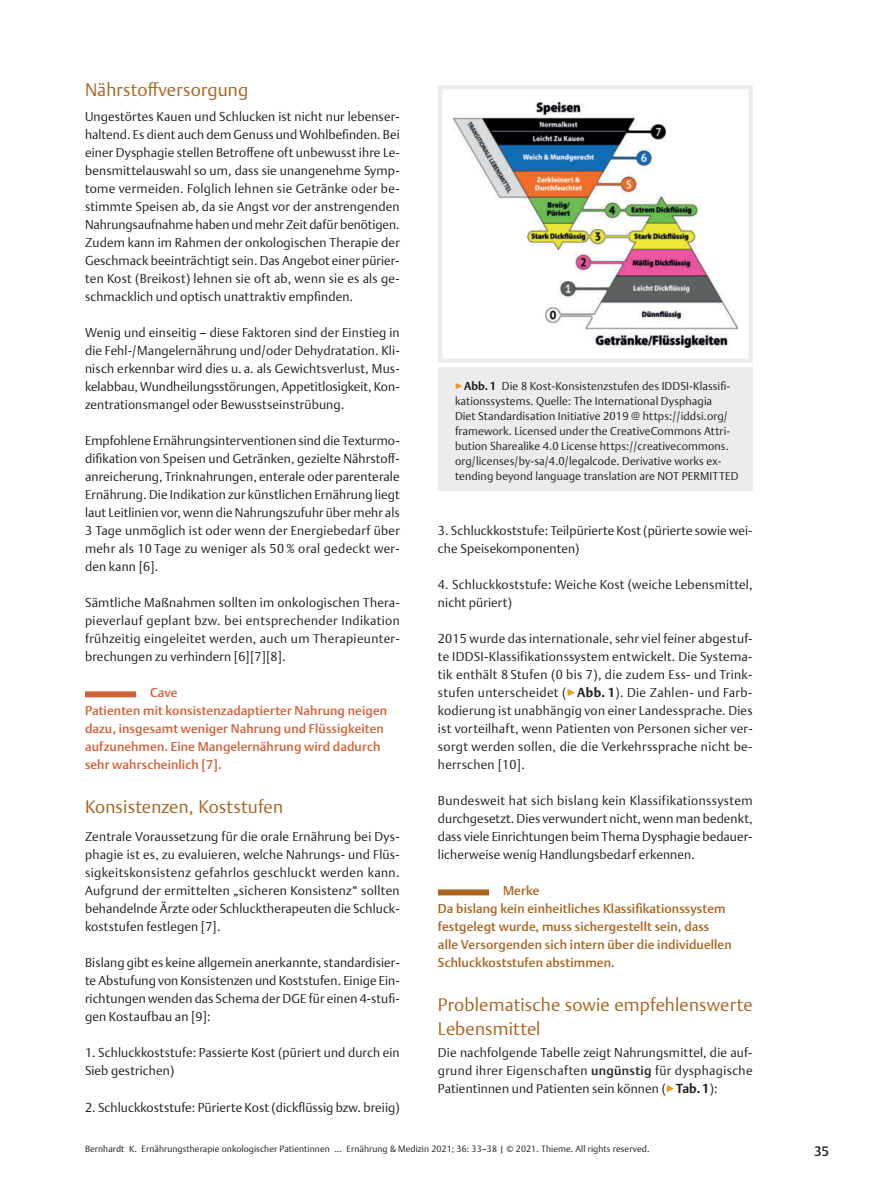
<style>
.page{position:relative;width:893px;height:1191px;background:#fff}
.page>*{position:absolute;margin:0;border:0;box-sizing:border-box;transform-origin:0 0}
.t1{font:300 18px/24px "Thieme Argo 2011";letter-spacing:.01em;color:#a96520}
.t2{font:500 13.5px "Thieme Argo 2011";color:#231f20}
.t3{font:300 12.75px/18px "Thieme Argo 2011";letter-spacing:.01em;color:#231f20;text-align:justify}
.t4{font:500 12.75px/18px "Thieme Argo 2011";letter-spacing:.01em;color:#a96520}
.t5{font:500 12.75px/18px "Thieme Argo 2011";letter-spacing:.01em;color:#d26038}
.t6{font:300 11.25px/15px "Thieme Argo 2011";letter-spacing:.01em;color:#231f20}
.t7{font:300 9px "Thieme Argo 2011";letter-spacing:.01em;color:#231f20}
.s1{color:#f7931d}
.s2{font-weight:700}
.s3{font-weight:500}
</style>
<div class="page">
<div style="left:85px;top:691px;width:51px;height:6px;background:#d26038"></div>
<div style="left:438px;top:889px;width:51px;height:6px;background:#a96520"></div>
<img style="left:453px;top:102px;width:284px;height:246px">
<div style="left:438px;top:85px;width:315px;height:278px;border:4px solid #ececee"></div>
<div style="left:438px;top:363px;width:315px;height:128px;background:#ececee"></div>
<hr style="left:438px;top:363px;width:315px;height:4px;background:#fff">
<h1 class="t1" style="left:85px;top:77px;width:165px">Nährstoffversorgung</h1>
<p class="t3" style="left:85px;top:107px;width:316px">Ungestörtes Kauen und Schlucken ist nicht nur lebenser&shy;haltend. Es dient auch dem Genuss und Wohlbefinden. Bei einer Dysphagie stellen Betroffene oft unbewusst ihre Le&shy;bensmittelauswahl so um, dass sie unangenehme Symp&shy;tome vermeiden. Folglich lehnen sie Getränke oder be&shy;stimmte Speisen ab, da sie Angst vor der anstrengenden Nahrungsaufnahme haben und mehr Zeit dafür benötigen.<br>Zudem kann im Rahmen der onkologischen Therapie der Geschmack beeinträchtigt sein. Das Angebot einer pürier&shy;ten Kost (Breikost) lehnen sie oft ab, wenn sie es als ge&shy;schmacklich und optisch unattraktiv empfinden.</p>
<p class="t3" style="left:85px;top:323px;width:316px">Wenig und einseitig – diese Faktoren sind der Einstieg in die Fehl-/Mangelernährung und/oder Dehydratation. Kli&shy;nisch erkennbar wird dies u. a. als Gewichtsverlust, Mus&shy;kelabbau, Wundheilungsstörungen, Appetitlosigkeit, Kon&shy;zentrationsmangel oder Bewusstseinstrübung.</p>
<p class="t3" style="left:85px;top:431px;width:316px">Empfohlene Ernährungsinterventionen sind die Texturmo&shy;difikation von Speisen und Getränken, gezielte Nährstoff&shy;anreicherung, Trinknahrungen, enterale oder parenterale Ernährung. Die Indikation zur künstlichen Ernährung liegt laut Leitlinien vor, wenn die Nahrungszufuhr über mehr als 3 Tage unmöglich ist oder wenn der Energiebedarf über mehr als 10 Tage zu weniger als 50 % oral gedeckt wer&shy;den kann [6].</p>
<p class="t3" style="left:85px;top:593px;width:316px">Sämtliche Maßnahmen sollten im onkologischen Thera&shy;pieverlauf geplant bzw. bei entsprechender Indikation frühzeitig eingeleitet werden, auch um Therapieunter&shy;brechungen zu verhindern [6][7][8].</p>
<p class="t5" style="left:85px;top:683px;width:304px;text-indent:65px">Cave<br>Patienten mit konsistenzadaptierter Nahrung neigen dazu, insgesamt weniger Nahrung und Flüssigkeiten aufzunehmen. Eine Mangelernährung wird dadurch sehr wahrscheinlich [7].</p>
<h1 class="t1" style="left:85px;top:794px;width:200px">Konsistenzen, Koststufen</h1>
<p class="t3" style="left:85px;top:827px;width:316px">Zentrale Voraussetzung für die orale Ernährung bei Dys&shy;phagie ist es, zu evaluieren, welche Nahrungs- und Flüs&shy;sigkeitskonsistenz gefahrlos geschluckt werden kann.<br>Aufgrund der ermittelten „sicheren Konsistenz“ sollten behandelnde Ärzte oder Schlucktherapeuten die Schluck&shy;koststufen festlegen [7].</p>
<p class="t3" style="left:85px;top:953px;width:316px">Bislang gibt es keine allgemein anerkannte, standardisier&shy;te Abstufung von Konsistenzen und Koststufen. Einige Ein&shy;richtungen wenden das Schema der DGE für einen 4-stufi&shy;gen Kostaufbau an [9]:</p>
<p class="t3" style="left:85px;top:1043px;width:316px">1. Schluckkoststufe: Passierte Kost (püriert und durch ein<br>Sieb gestrichen)</p>
<p class="t3" style="left:85px;top:1097px;width:316px">2. Schluckkoststufe: Pürierte Kost (dickflüssig bzw. breiig)</p>
<p class="t6" style="left:455px;top:379px;width:285px"><span class="s1">▶</span><span class="s2">Abb. 1</span> Die 8 Kost-Konsistenzstufen des IDDSI-Klassifi&shy;kationssystems. Quelle: The International Dysphagia<br>Diet Standardisation Initiative 2019 @ https://iddsi.org/ framework. Licensed under the CreativeCommons Attri&shy;bution Sharealike 4.0 License https://creativecommons. org/licenses/by-sa/4.0/legalcode. Derivative works ex&shy;tending beyond language translation are NOT PERMITTED</p>
<p class="t3" style="left:438px;top:521px;width:316px">3. Schluckkoststufe: Teilpürierte Kost (pürierte sowie wei&shy;che Speisekomponenten)</p>
<p class="t3" style="left:438px;top:575px;width:316px">4. Schluckkoststufe: Weiche Kost (weiche Lebensmittel, nicht püriert)</p>
<p class="t3" style="left:438px;top:629px;width:316px">2015 wurde das internationale, sehr viel feiner abgestuf&shy;te IDDSI-Klassifikationssystem entwickelt. Die Systema&shy;tik enthält 8 Stufen (0 bis 7), die zudem Ess- und Trink&shy;stufen unterscheidet (<span class="s1">▶</span><span class="s2">Abb. 1</span>). Die Zahlen- und Farb&shy;kodierung ist unabhängig von einer Landessprache. Dies ist vorteilhaft, wenn Patienten von Personen sicher ver&shy;sorgt werden sollen, die die Verkehrssprache nicht be&shy;herrschen [10].</p>
<p class="t3" style="left:438px;top:791px;width:316px">Bundesweit hat sich bislang kein Klassifikationssystem durchgesetzt. Dies verwundert nicht, wenn man bedenkt, dass viele Einrichtungen beim Thema Dysphagie bedauer&shy;licherweise wenig Handlungsbedarf erkennen.</p>
<p class="t4" style="left:438px;top:881px;width:295px;text-indent:65px">Merke<br>Da bislang kein einheitliches Klassifikationssystem festgelegt wurde, muss sichergestellt sein, dass alle Versorgenden sich intern über die individuellen Schluckkoststufen abstimmen.</p>
<h1 class="t1" style="left:438px;top:992px;width:316px">Problematische sowie empfehlenswerte<br>Lebensmittel</h1>
<p class="t3" style="left:438px;top:1043px;width:316px">Die nachfolgende Tabelle zeigt Nahrungsmittel, die auf&shy;grund ihrer Eigenschaften <span class="s3">ungünstig</span> für dysphagische Patientinnen und Patienten sein können (<span class="s1">▶</span><span class="s2">Tab. 1</span>):</p>
<p class="t7" style="left:85px;top:1143px;width:566px">Bernhardt K. Ernährungstherapie onkologischer Patientinnen ... Ernährung &amp; Medizin 2021; 36: 33–38 | © 2021. Thieme. All rights reserved.</p>
<p class="t2" style="left:814px;top:1142px;width:17px">35</p>
</div>
